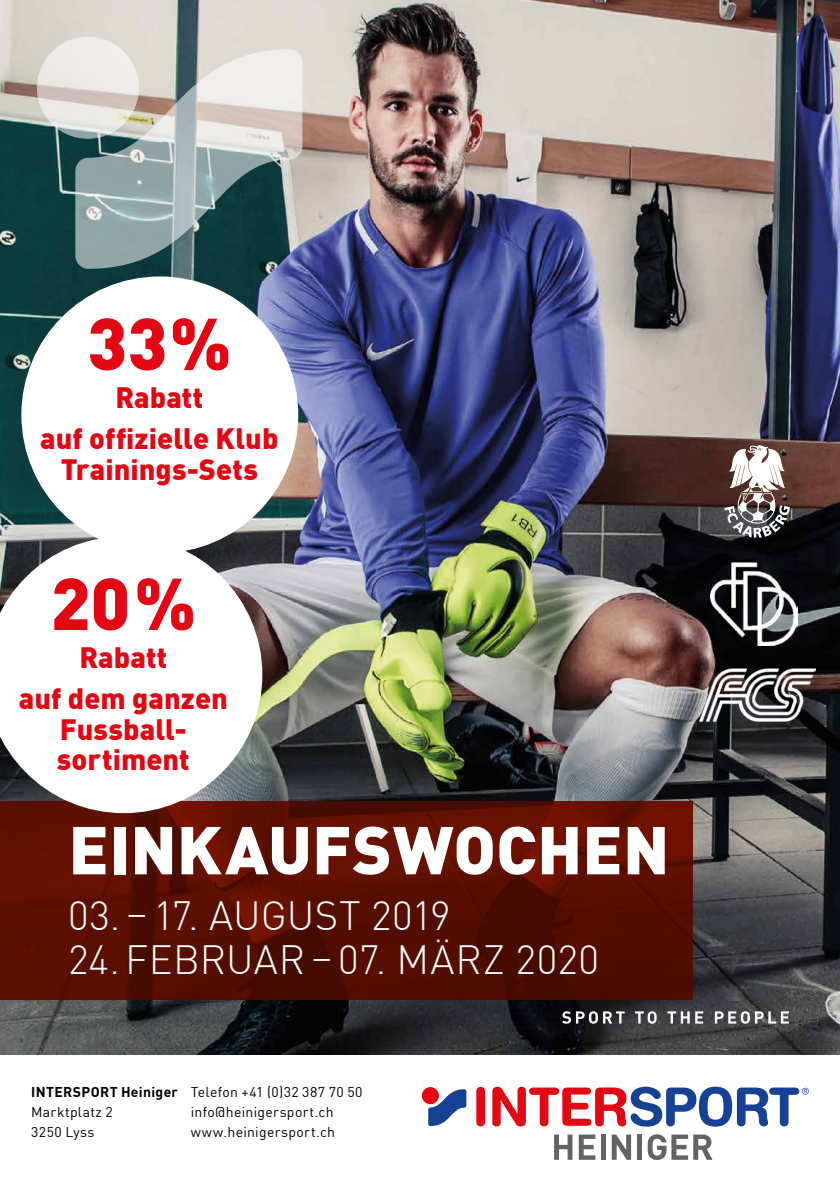
<style>
.page{position:relative;width:840px;height:1191px;background:#fff}
.page>*{position:absolute;margin:0;border:0;box-sizing:border-box;transform-origin:0 0}
.t1{font:900 72.2px "FFDIN Profor IIC";color:#e30613}
.t2{font:900 66.6px "FFDIN Profor IIC";color:#fff}
.t3{font:300 40px "FFDIN Profor IIC";letter-spacing:.005em;color:#fff}
.t4{font:900 28.8px/41.4px "FFDIN Profor IIC";color:#e30613;text-align:center}
.t5{font:14px/20px "FFDIN Profor IIC";letter-spacing:.02em;color:#000}
.t6{font:700 14px "FFDIN Profor IIC";letter-spacing:.025em;color:#000}
</style>
<div class="page">
<img style="left:0;top:0;width:839px;height:1054px">
<svg style="left:0;top:801px;width:692px;height:198px;background:#5a0e01"></svg>
<div style="left:476px;top:1086px;width:8px;height:40px;background:#e30613;border-radius:4px"></div>
<svg style="left:492px;top:1086px;width:316px;height:40px"></svg>
<svg style="left:421px;top:1087px;width:17px;height:17px"></svg>
<svg style="left:428px;top:1089px;width:38px;height:37px"></svg>
<svg style="left:554px;top:1134px;width:18px;height:25px"></svg>
<svg style="left:578px;top:1134px;width:17px;height:25px"></svg>
<div style="left:600px;top:1134px;width:5px;height:25px;background:#646363"></div>
<svg style="left:611px;top:1134px;width:19px;height:25px"></svg>
<div style="left:637px;top:1134px;width:5px;height:25px;background:#646363"></div>
<svg style="left:647px;top:1134px;width:40px;height:25px"></svg>
<svg style="left:693px;top:1134px;width:19px;height:25px"></svg>
<svg style="left:561px;top:1011px;width:227px;height:12px"></svg>
<svg style="left:37px;top:37px;width:102px;height:102px;background:#e3e0dc"></svg>
<svg style="left:75px;top:49px;width:227px;height:220px;background:#9ba8a8"></svg>
<div style="left:21px;top:276px;width:277px;height:277px;background:#fff;border-radius:50%"></div>
<svg style="left:0;top:536px;width:262px;height:277px"></svg>
<svg style="left:723px;top:445px;width:66px;height:93px"></svg>
<img style="left:709px;top:563px;width:88px;height:82px">
<img style="left:697px;top:667px;width:118px;height:55px">
<h1 class="t1" style="left:87px;top:286px;width:146px">33%</h1>
<h3 class="t4" style="left:40px;top:375px;width:240px">Rabatt<br>auf offizielle Klub</h3>
<h3 class="t4" style="left:61px;top:446px;width:198px">Trainings-Sets</h3>
<h1 class="t1" style="left:50px;top:546px;width:147px">20%</h1>
<h3 class="t4" style="left:19px;top:634px;width:210px">Rabatt<br>auf dem ganzen</h3>
<h3 class="t4" style="left:57px;top:712px;width:134px;line-height:30.4px;text-align:left">Fussball&shy;sortiment</h3>
<h2 class="t2" style="left:68px;top:797px;width:602px">EINKAUFSWOCHEN</h2>
<h3 class="t3" style="left:68px;top:885px;width:384px">03. – 17. AUGUST 2019</h3>
<h3 class="t3" style="left:68px;top:929px;width:532px">24. FEBRUAR – 07. MÄRZ 2020</h3>
<p class="t6" style="left:31px;top:1081px;width:148px">INTERSPORT Heiniger</p>
<p class="t5" style="left:31px;top:1101px;width:83px">Marktplatz 2<br>3250 Lyss</p>
<p class="t5" style="left:191px;top:1081px;width:173px">Telefon +41 (0)32 387 70 50 info@heinigersport.ch www.heinigersport.ch</p>
</div>
